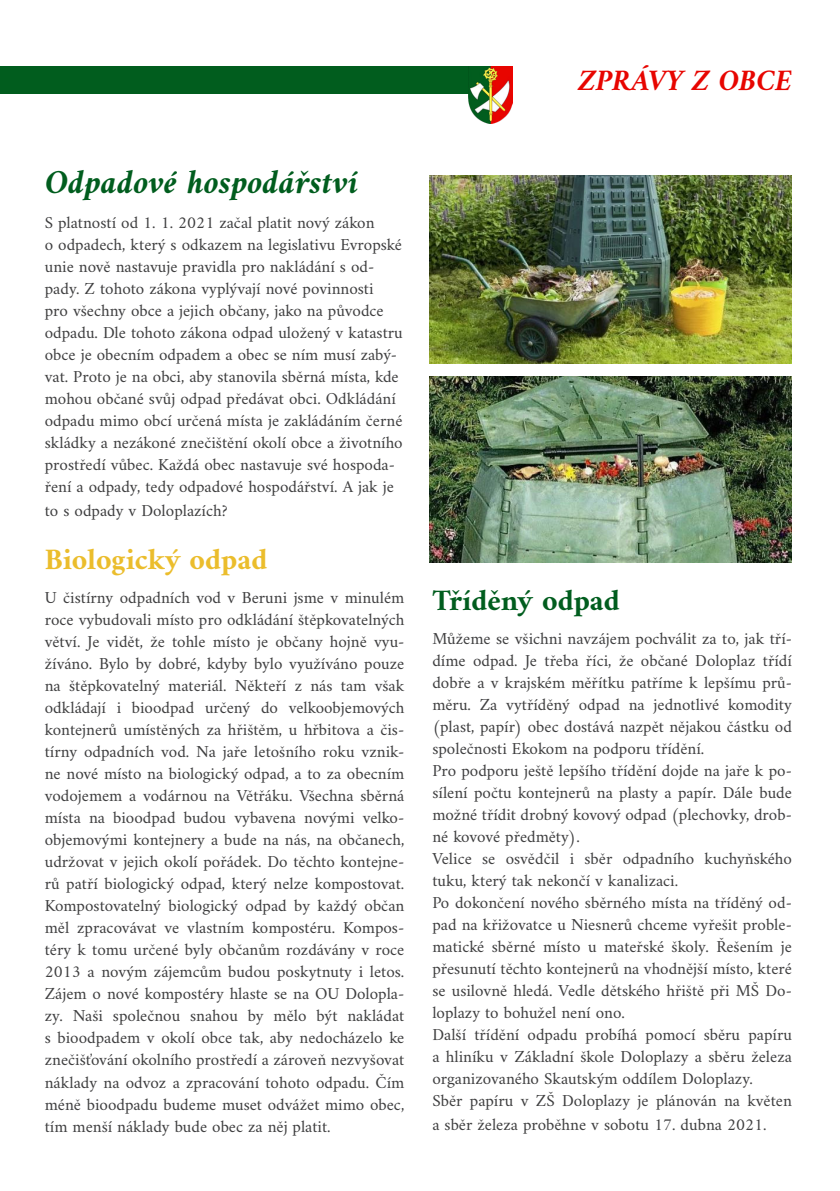
<style>
.page{position:relative;width:840px;height:1191px;background:#fff}
.page>*{position:absolute;margin:0;border:0;box-sizing:border-box;transform-origin:0 0}
.t1{font:italic 700 34px "Amiri";color:#015d1e}
.t2{font:700 30px "Amiri";color:#ebbd2c}
.t3{font:700 30px "Amiri";color:#015d1e}
.t4{font:italic 700 30px "Amiri";color:#e70500}
.t5{font:17px/22px "Amiri";color:#3e3e3f}
</style>
<div class="page">
<div style="left:0;top:66px;width:511px;height:28px;background:#015d1e"></div>
<img style="left:468px;top:66px;width:43px;height:57px">
<img style="left:429px;top:175px;width:362px;height:188px">
<img style="left:429px;top:377px;width:362px;height:186px">
<h2 class="t4" style="left:578px;top:62px;width:215px">ZPRÁVY Z OBCE</h2>
<h1 class="t1" style="left:45px;top:162px;width:315px">Odpadové hospodářství</h1>
<p class="t5" style="left:45px;top:211px;width:359px">S platností od 1. 1. 2021 začal platit nový zákon<br>o odpadech, který s odkazem na legislativu Evropské unie nově nastavuje pravidla pro nakládání s od&shy;pady. Z tohoto zákona vyplývají nové povinnosti<br>pro všechny obce a jejich občany, jako na původce odpadu. Dle tohoto zákona odpad uložený v katastru obce je obecním odpadem a obec se ním musí zabý&shy;vat. Proto je na obci, aby stanovila sběrná místa, kde mohou občané svůj odpad předávat obci. Odkládání odpadu mimo obcí určená místa je zakládáním černé skládky a nezákoné znečištění okolí obce a životního prostředí vůbec. Každá obec nastavuje své hospoda&shy;ření a odpady, tedy odpadové hospodářství. A jak je</p>
<p class="t5" style="left:45px;top:499px;width:184px">to s odpady v Doloplazích?</p>
<h2 class="t2" style="left:45px;top:541px;width:224px">Biologický odpad</h2>
<p class="t5" style="left:45px;top:586px;width:361px;text-align:justify">U čistírny odpadních vod v Beruni jsme v minulém roce vybudovali místo pro odkládání štěpkovatelných větví. Je vidět, že tohle místo je občany hojně vyu&shy;žíváno. Bylo by dobré, kdyby bylo využíváno pouze na štěpkovatelný materiál. Někteří z nás tam však odkládají i bioodpad určený do velkoobjemových kontejnerů umístěných za hřištěm, u hřbitova a čis&shy;tírny odpadních vod. Na jaře letošního roku vznik&shy;ne nové místo na biologický odpad, a to za obecním vodojemem a vodárnou na Větřáku. Všechna sběrná místa na bioodpad budou vybavena novými velko&shy;objemovými kontejnery a bude na nás, na občanech, udržovat v jejich okolí pořádek. Do těchto kontejne&shy;rů patří biologický odpad, který nelze kompostovat.<br>Kompostovatelný biologický odpad by každý občan měl zpracovávat ve vlastním kompostéru. Kompos&shy;téry k tomu určené byly občanům rozdávány v roce 2013 a novým zájemcům budou poskytnuty i letos.<br>Zájem o nové kompostéry hlaste se na OU Dolopla&shy;zy. Naši společnou snahou by mělo být nakládat s bioodpadem v okolí obce tak, aby nedocházelo ke znečišťování okolního prostředí a zároveň nezvyšovat náklady na odvoz a zpracování tohoto odpadu. Čím méně bioodpadu budeme muset odvážet mimo obec, tím menší náklady bude obec za něj platit.</p>
<h2 class="t3" style="left:432px;top:582px;width:189px">Tříděný odpad</h2>
<p class="t5" style="left:432px;top:627px;width:361px">Můžeme se všichni navzájem pochválit za to, jak tří&shy;díme odpad. Je třeba říci, že občané Doloplaz třídí dobře a v krajském měřítku patříme k lepšímu prů&shy;měru. Za vytříděný odpad na jednotlivé komodity (plast, papír) obec dostává nazpět nějakou částku od společnosti Ekokom na podporu třídění.<br>Pro podporu ještě lepšího třídění dojde na jaře k po&shy;sílení počtu kontejnerů na plasty a papír. Dále bude možné třídit drobný kovový odpad (plechovky, drob&shy;né kovové předměty).<br>Velice se osvědčil i sběr odpadního kuchyňského tuku, který tak nekončí v kanalizaci.<br>Po dokončení nového sběrného místa na tříděný od&shy;pad na křižovatce u Niesnerů chceme vyřešit proble&shy;matické sběrné místo u mateřské školy. Řešením je přesunutí těchto kontejnerů na vhodnější místo, které se usilovně hledá. Vedle dětského hřiště při MŠ Do&shy;loplazy to bohužel není ono.<br>Další třídění odpadu probíhá pomocí sběru papíru a hliníku v Základní škole Doloplazy a sběru železa organizovaného Skautským oddílem Doloplazy.<br>Sběr papíru v ZŠ Doloplazy je plánován na květen</p>
<p class="t5" style="left:432px;top:1113px;width:335px">a sběr železa proběhne v sobotu 17. dubna 2021.</p>
</div>
